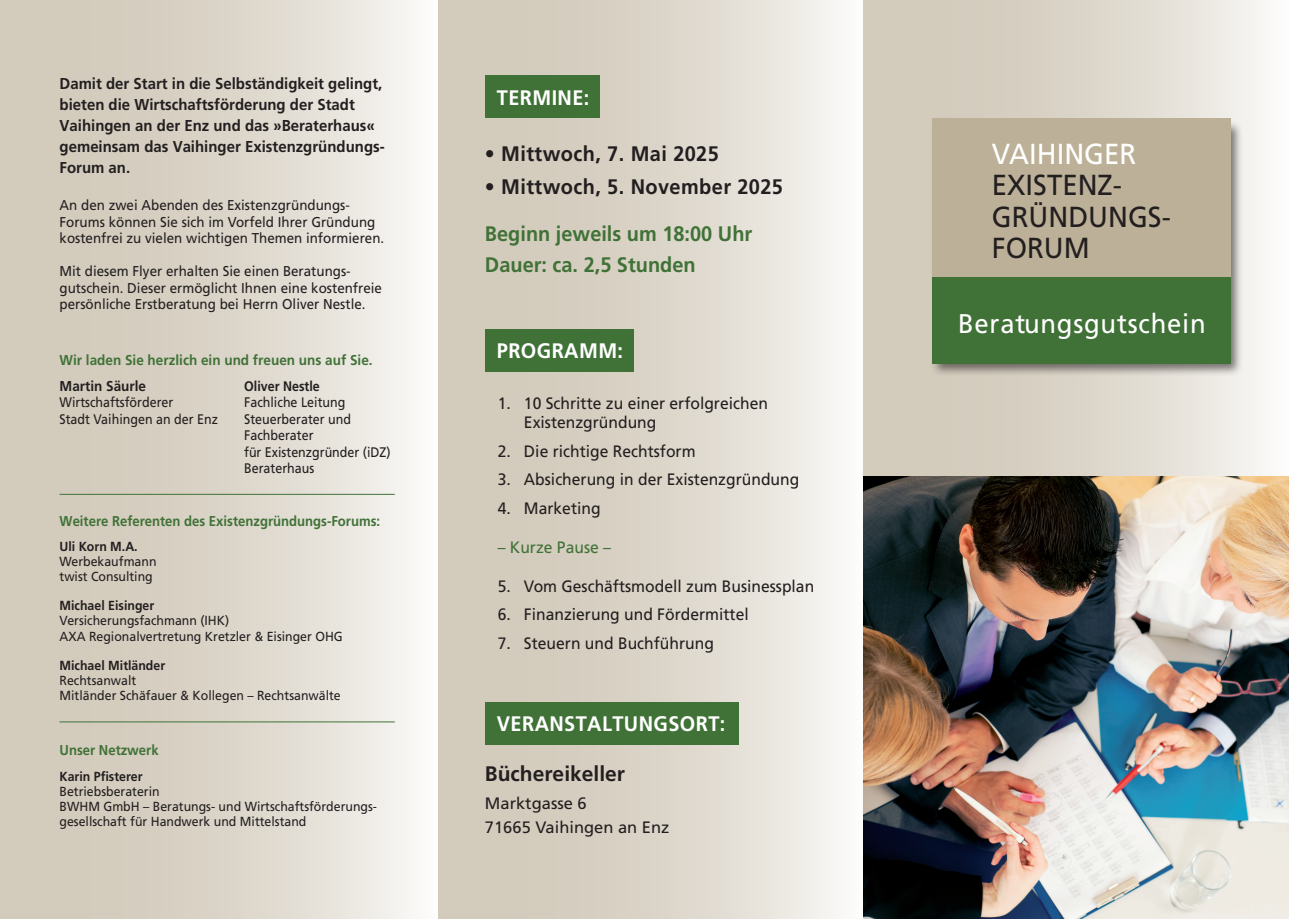
<style>
.page{position:relative;width:1289px;height:919px;background:#fff}
.page>*{position:absolute;margin:0;border:0;box-sizing:border-box;transform-origin:0 0}
.t1{font:28.95px/31.5px "Frutiger";color:#231f20;scale:.95 1}
.t2{font:28.95px "Frutiger";color:#fff;scale:.95 1}
.t3{font:27px "Frutiger";letter-spacing:.03em;color:#fff;scale:.95 1}
.t4{font:700 21px "Frutiger";letter-spacing:.02em;color:#231f20;scale:.95 1}
.t5{font:700 21px/31.5px "Frutiger";color:#407237;scale:.95 1}
.t6{font:700 21px "Frutiger";color:#fff;scale:.95 1}
.t7{font:700 21px "Frutiger";color:#231f20}
.t8{font:16.5px/19.5px "Frutiger";color:#231f20;scale:.95 1}
.t9{font:16.5px/24px "Frutiger";color:#231f20}
.t10{font:16.5px "Frutiger";color:#407237;scale:.95 1}
.t11{font:700 15.75px/21px "Frutiger";color:#231f20;scale:.95 1}
.t12{font:14.25px/16.5px "Frutiger";color:#231f20;scale:.94 1}
.t13{font:700 14.25px "Frutiger";color:#407237;scale:.92 1}
.t14{font:700 14.25px "Frutiger";color:#407237;scale:.95 1}
.t15{font:700 14.25px "Frutiger";color:#231f20;scale:.95 1}
.t16{font:13.8px/16.5px "Frutiger";color:#231f20;scale:.9 1}
.t17{font:700 13.8px "Frutiger";color:#231f20;scale:.9 1}
.t18{font:13.2px/15px "Frutiger";color:#231f20;scale:.94 1}
.t19{font:700 13.2px "Frutiger";color:#231f20;scale:.94 1}
</style>
<div class="page">
<div style="left:438px;top:0;width:425px;height:918px;background:linear-gradient(to right,#cac1af,#f3f2ee)"></div>
<div style="left:485px;top:702px;width:253px;height:42px;background:#407237"></div>
<div style="left:485px;top:329px;width:149px;height:42px;background:#407237"></div>
<div style="left:863px;top:0;width:425px;height:906px;background:linear-gradient(to right,#cbc1af,#f4f2ee)"></div>
<div style="left:0;top:0;width:438px;height:918px;background:linear-gradient(to right,#cac1af,#f4f2ee)"></div>
<img style="left:863px;top:476px;width:425px;height:441px">
<div style="left:930px;top:120px;width:313px;height:257px;background:#231f20;opacity:.6"></div>
<div style="left:932px;top:118px;width:299px;height:159px;background:#bcb198"></div>
<div style="left:932px;top:277px;width:299px;height:86px;background:#407237"></div>
<div style="left:485px;top:75px;width:115px;height:43px;background:#407237"></div>
<hr style="left:60px;top:494px;width:335px;height:1px;background:#407237">
<hr style="left:60px;top:721px;width:335px;height:1px;background:#407237">
<p class="t11" style="left:60px;top:73px;width:344px">Damit der Start in die Selbständigkeit gelingt, bieten die Wirtschaftsförderung der Stadt Vaihingen an der Enz und das »Beraterhaus« gemeinsam das Vaihinger Existenzgründungs-Forum an.</p>
<p class="t12" style="left:60px;top:197px;width:347px">An den zwei Abenden des Existenzgründungs-<br>Forums können Sie sich im Vorfeld Ihrer Gründung kostenfrei zu vielen wichtigen Themen informieren.</p>
<p class="t12" style="left:60px;top:263px;width:344px">Mit diesem Flyer erhalten Sie einen Beratungs&shy;gutschein. Dieser ermöglicht Ihnen eine kostenfreie persönliche Erstberatung bei Herrn Oliver Nestle.</p>
<p class="t14" style="left:60px;top:351px;width:331px">Wir laden Sie herzlich ein und freuen uns auf Sie.</p>
<p class="t15" style="left:60px;top:377px;width:93px">Martin Säurle</p>
<p class="t17" style="left:244px;top:377px;width:86px">Oliver Nestle</p>
<p class="t16" style="left:60px;top:394px;width:128px">Wirtschaftsförderer</p>
<p class="t16" style="left:244px;top:394px;width:114px">Fachliche Leitung</p>
<p class="t16" style="left:60px;top:410px;width:177px">Stadt Vaihingen an der Enz</p>
<p class="t16" style="left:244px;top:410px;width:164px">Steuerberater und<br>Fachberater<br>für Existenzgründer (iDZ)<br>Beraterhaus</p>
<p class="t13" style="left:60px;top:512px;width:350px">Weitere Referenten des Existenzgründungs-Forums:</p>
<p class="t19" style="left:60px;top:538px;width:85px">Uli Korn M.A.</p>
<p class="t18" style="left:60px;top:554px;width:105px">Werbekaufmann twist Consulting</p>
<p class="t19" style="left:60px;top:597px;width:102px">Michael Eisinger</p>
<p class="t18" style="left:60px;top:611px;width:182px;line-height:16.5px">Versicherungsfachmann (IH K)<br>AXA</p>
<p class="t18" style="left:89px;top:629px;width:271px">Regionalvertretung Kretzler &amp; Eisinger OHG</p>
<p class="t19" style="left:60px;top:657px;width:114px">Michael Mitländer</p>
<p class="t18" style="left:60px;top:672px;width:301px">Rechtsanwalt<br>Mitländer Schäfauer &amp; Kollegen – Rechtsanwälte</p>
<p class="t13" style="left:60px;top:741px;width:109px">Unser Netzwerk</p>
<p class="t19" style="left:60px;top:768px;width:90px">Karin Pfisterer</p>
<p class="t18" style="left:60px;top:783px;width:339px">Betriebsberaterin<br>BWH M GmbH – Beratungs- und Wirtschaftsförderungs&shy;gesellschaft für Handwerk und Mittelstand</p>
<h3 class="t6" style="left:497px;top:85px;width:26px">Termine</h3>
<h3 class="t6" style="left:584px;top:85px;width:7px">:</h3>
<h3 class="t4" style="left:485px;top:141px;width:248px">• Mittwoch, 7. Mai 2025</h3>
<h3 class="t4" style="left:485px;top:174px;width:315px">• Mittwoch, 5. November 2025</h3>
<h3 class="t5" style="left:485px;top:217px;width:283px">Beginn jeweils um 18:00 Uhr<br>Dauer: ca. 2,5 Stunden</h3>
<h3 class="t6" style="left:497px;top:338px;width:30px">Programm</h3>
<h3 class="t6" style="left:617px;top:338px;width:7px">:</h3>
<p class="t8" style="left:524px;top:393px;width:258px;text-indent:-26px">1. 10 Schritte zu einer erfolgreichen<br>Existenzgründung</p>
<p class="t8" style="left:497px;top:441px;width:210px">2. D ie richtige Rechtsform</p>
<p class="t8" style="left:497px;top:469px;width:319px">3. Absicherung in der Existenzgründung</p>
<p class="t8" style="left:497px;top:498px;width:110px">4. Marketing</p>
<p class="t10" style="left:497px;top:537px;width:121px">– Kurze Pause –</p>
<p class="t8" style="left:497px;top:576px;width:335px">5. Vom Geschäftsmodell zum Businessplan</p>
<p class="t8" style="left:497px;top:604px;width:266px">6. Finanzierung und Fördermittel</p>
<p class="t8" style="left:497px;top:633px;width:229px">7. Steuern und Buchführung</p>
<h3 class="t6" style="left:497px;top:711px;width:30px">Veranstaltungsort</h3>
<h3 class="t6" style="left:720px;top:711px;width:7px">:</h3>
<h3 class="t7" style="left:485px;top:761px;width:142px">Büchereikeller</h3>
<p class="t9" style="left:485px;top:791px;width:186px">Marktgasse 6<br>71665 Vaihingen an Enz</p>
<h1 class="t2" style="left:991px;top:137px;width:153px">Vaihinger</h1>
<h1 class="t1" style="left:991px;top:169px;width:49px">Existe</h1>
<h1 class="t1" style="left:991px;top:169px;width:190px;text-indent:86px">nz-<br>Gründungs-<br>Forum</h1>
<h2 class="t3" style="left:958px;top:307px;width:262px">Beratungsgutschein</h2>
</div>
